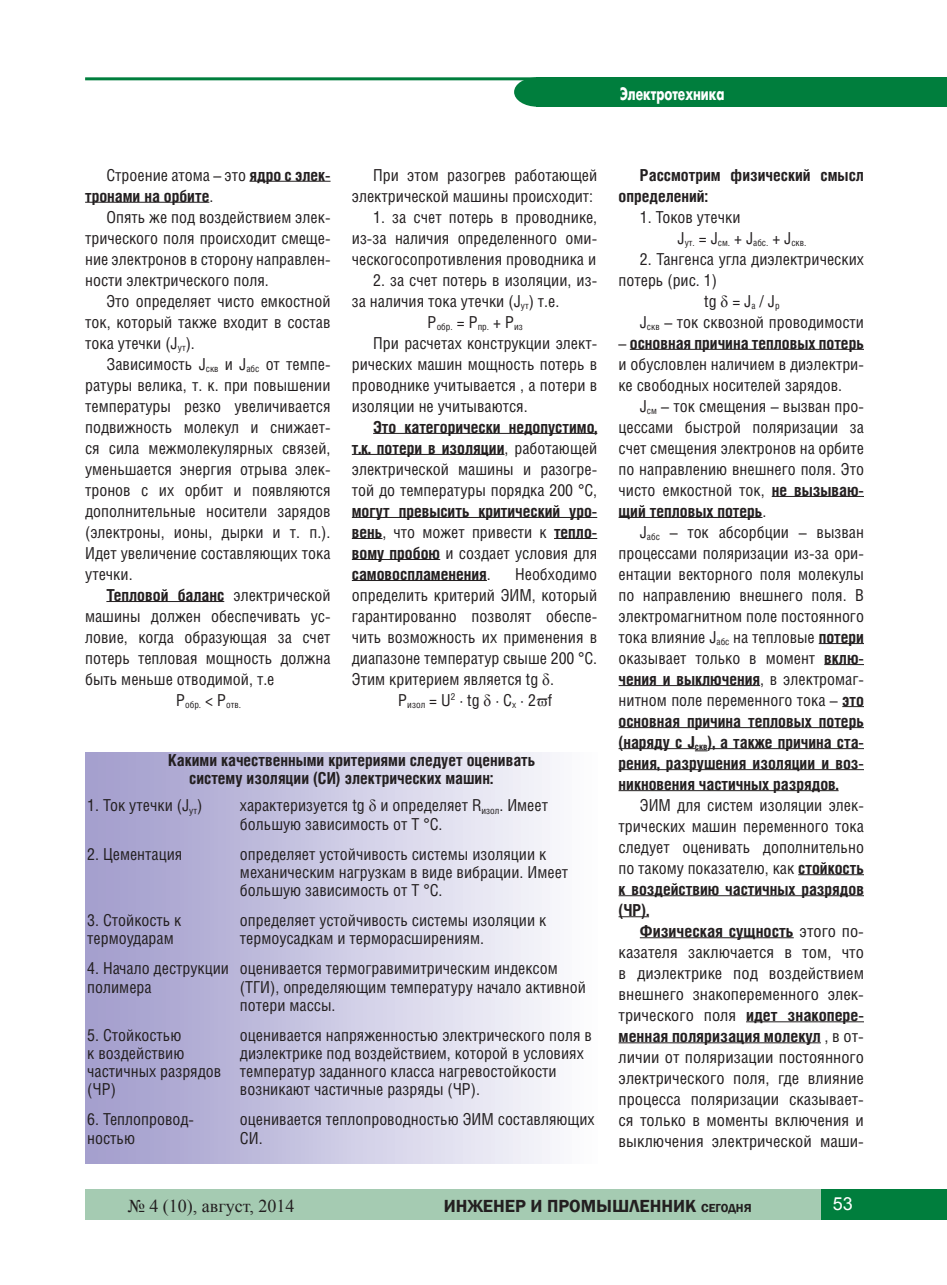
<style>
.page{position:relative;width:947px;height:1285px;background:#fff}
.page>*{position:absolute;margin:0;border:0;box-sizing:border-box;transform-origin:0 0}
.t1{font:600 18px "Franklin Gothic";color:#231f20}
.t2{font:18px "Times New Roman";color:#231f20}
.t3{font:700 18px "Futuris C";color:#fff;scale:.7 1}
.t4{font:18px "Arial";color:#fff}
.t5{font:16.5px/21px "Helios Cond";color:#231f20;text-align:justify}
.t6{font:700 16.5px/21px "Helios Cond";color:#231f20}
.t7{font:9.6px "Helios Cond";color:#231f20}
.s1{font-weight:400}
.s2{font-weight:700}
.s3{font-family:"Times New Roman"}
.s4{font-size:12px}
</style>
<div class="page">
<div style="left:85px;top:1188px;width:736px;height:31px;background:#a5cbb2"></div>
<div style="left:821px;top:1188px;width:125px;height:31px;background:#007e3d"></div>
<div style="left:536px;top:77px;width:410px;height:30px;background:#007e3d"></div>
<div style="left:514px;top:77px;width:46px;height:30px;background:#007e3d;border-radius:50%"></div>
<hr style="left:85px;top:77px;width:451px;height:3px;background:#007e3d">
<hr style="left:249px;top:181px;width:81px;height:1px;background:#231f20">
<hr style="left:85px;top:202px;width:124px;height:1px;background:#231f20">
<hr style="left:106px;top:601px;width:118px;height:1px;background:#231f20">
<hr style="left:373px;top:433px;width:224px;height:1px;background:#231f20">
<hr style="left:351px;top:454px;width:153px;height:1px;background:#231f20">
<hr style="left:351px;top:517px;width:246px;height:1px;background:#231f20">
<hr style="left:351px;top:538px;width:31px;height:1px;background:#231f20">
<hr style="left:553px;top:538px;width:44px;height:1px;background:#231f20">
<hr style="left:351px;top:559px;width:89px;height:1px;background:#231f20">
<hr style="left:351px;top:580px;width:135px;height:1px;background:#231f20">
<hr style="left:629px;top:349px;width:234px;height:1px;background:#231f20">
<hr style="left:771px;top:496px;width:92px;height:1px;background:#231f20">
<hr style="left:618px;top:517px;width:144px;height:1px;background:#231f20">
<hr style="left:818px;top:643px;width:45px;height:1px;background:#231f20">
<hr style="left:823px;top:664px;width:40px;height:1px;background:#231f20">
<hr style="left:618px;top:685px;width:141px;height:1px;background:#231f20">
<svg style="left:842px;top:706px;width:21px;height:1px"></svg>
<hr style="left:618px;top:727px;width:245px;height:1px;background:#231f20">
<hr style="left:618px;top:748px;width:76px;height:1px;background:#231f20">
<svg style="left:694px;top:750px;width:13px;height:1px"></svg>
<hr style="left:707px;top:748px;width:156px;height:1px;background:#231f20">
<hr style="left:618px;top:769px;width:245px;height:1px;background:#231f20">
<hr style="left:618px;top:790px;width:220px;height:1px;background:#231f20">
<hr style="left:797px;top:874px;width:66px;height:1px;background:#231f20">
<hr style="left:618px;top:895px;width:245px;height:1px;background:#231f20">
<hr style="left:618px;top:916px;width:30px;height:1px;background:#231f20">
<hr style="left:639px;top:937px;width:154px;height:1px;background:#231f20">
<hr style="left:745px;top:1021px;width:118px;height:1px;background:#231f20">
<hr style="left:618px;top:1042px;width:202px;height:1px;background:#231f20">
<div style="left:85px;top:752px;width:512px;height:411px;background:linear-gradient(to right,#a09acb,#fdfdfe)"></div>
<p class="t3" style="left:619px;top:86px;width:150px">Электротехника</p>
<p class="t6" style="left:85px;top:166px;width:247px;text-indent:21px"><span class="s1">Строение атома – это</span> ядро с элек&shy;тронами на орбите<span class="s1">.</span></p>
<p class="t5" style="left:85px;top:208px;width:247px;text-indent:21px">Опять же под воздействием элек&shy;трического поля происходит смеще&shy;ние электронов в сторону направлен&shy;ности электрического поля.</p>
<p class="t5" style="left:85px;top:292px;width:247px;text-indent:21px">Это определяет чисто емкостной ток, который также входит в состав тока утечки (J<sub>ут</sub>).</p>
<p class="t5" style="left:85px;top:355px;width:247px;text-indent:21px">Зависимость J<sub>скв</sub> и J<sub>абс</sub> от темпе&shy;ратуры велика, т. к. при повышении температуры резко увеличивается подвижность молекул и снижает&shy;ся сила межмолекулярных связей, уменьшается энергия отрыва элек&shy;тронов с их орбит и появляются дополнительные носители зарядов (электроны, ионы, дырки и т. п.).<br>Идет увеличение составляющих тока утечки.</p>
<p class="t5" style="left:85px;top:586px;width:247px;text-indent:21px"><span class="s2">Тепловой баланс</span> электрической машины должен обеспечивать ус&shy;ловие, когда образующая за счет потерь тепловая мощность должна быть меньше отводимой, т.е</p>
<p class="t7" style="left:176px;top:701px;width:66px"><sup>P</sup>обр. <sup>&lt;</sup> <sup>Р</sup>отв.</p>
<p class="t5" style="left:351px;top:166px;width:247px;text-align:right">При этом разогрев работающей электрической машины происходит:</p>
<p class="t5" style="left:351px;top:208px;width:247px;text-indent:21px">1. за счет потерь в проводнике, из-за наличия определенного оми&shy;ческогосопротивления проводника и</p>
<p class="t5" style="left:351px;top:271px;width:247px;text-indent:21px">2. за счет потерь в изоляции, из&shy;за наличия тока утечки (J<sub>ут</sub>) т.е.</p>
<p class="t7" style="left:427px;top:323px;width:97px"><sup>P</sup>обр. <sup>=</sup> <sup>Р</sup>пр. <sup>+</sup> <sup>Р</sup>из</p>
<p class="t5" style="left:351px;top:334px;width:247px;text-indent:21px">При расчетах конструкции элект&shy;рических машин мощность потерь в проводнике учитывается , а потери в изоляции не учитываются.</p>
<p class="t5" style="left:351px;top:418px;width:247px;text-indent:21px"><span class="s2">Это категорически недопустимо, т.к. потери в изоляции</span>, работающей электрической машины и разогре&shy;той до температуры порядка 200 °С,</p>
<p class="t6" style="left:351px;top:502px;width:247px;text-align:justify">могут превысить критический уро&shy;вень<span class="s1">, что может привести к</span> тепло&shy;вому пробою <span class="s1">и создает условия для </span>самовоспламенения<span class="s1">.</span></p>
<p class="t5" style="left:515px;top:565px;width:84px">Необходимо</p>
<p class="t5" style="left:351px;top:586px;width:247px">определить критерий ЭИМ, который</p>
<p class="t5" style="left:351px;top:607px;width:247px">гарантированно позволят обеспе-</p>
<p class="t5" style="left:351px;top:628px;width:247px">чить возможность их применения в</p>
<p class="t5" style="left:351px;top:649px;width:247px">диапазоне температур свыше 200 °С.</p>
<p class="t5" style="left:351px;top:670px;width:203px">Этим критерием является tg <span class="s3">δ</span>.</p>
<p class="t5" style="left:398px;top:691px;width:155px">Р<sub>изол</sub> = U<sup>2</sup> · tg <span class="s3">δ</span> · C<sub>х</sub> · 2❖f</p>
<p class="t6" style="left:189px;top:752px;width:347px;line-height:18px;text-indent:-21px">Какими качественными критериями следует оценивать систему изоляции (СИ) электрических машин:</p>
<p class="t5" style="left:87px;top:796px;width:117px">1. Ток утечки (J<sub>ут</sub>)</p>
<p class="t5" style="left:240px;top:797px;width:309px;line-height:18.1px">характеризуется tg <span class="s3">δ</span> и определяет R<sub>изол</sub>. Имеет большую зависимость от T °С.</p>
<p class="t5" style="left:87px;top:844px;width:97px">2. Цементация</p>
<p class="t5" style="left:240px;top:846px;width:329px;line-height:18.1px;text-align:left">определяет устойчивость системы изоляции к механическим нагрузкам в виде вибрации. Имеет большую зависимость от Т °С.</p>
<p class="t5" style="left:87px;top:912px;width:96px;line-height:18.1px">3. Стойкость к термоударам</p>
<p class="t5" style="left:240px;top:912px;width:308px;line-height:18.1px">определяет устойчивость системы изоляции к термоусадкам и терморасширениям.</p>
<p class="t5" style="left:87px;top:960px;width:143px;line-height:18.1px">4. Начало деструкции полимера</p>
<p class="t5" style="left:240px;top:960px;width:347px;line-height:18.1px;text-align:left">оценивается термогравимитрическим индексом (ТГИ), определяющим температуру начало активной потери массы.</p>
<p class="t5" style="left:87px;top:1027px;width:135px;line-height:18.1px;text-align:left">5. Стойкостью<br>к воздействию частичных разрядов (ЧР)</p>
<p class="t5" style="left:240px;top:1027px;width:353px;line-height:18.1px;text-align:left">оценивается напряженностью электрического поля в диэлектрике под воздействием, которой в условиях температур заданного класса нагревостойкости возникают частичные разряды (ЧР).</p>
<p class="t5" style="left:87px;top:1111px;width:108px;line-height:18.1px">6. Теплопровод&shy;ностью</p>
<p class="t5" style="left:240px;top:1111px;width:356px;line-height:18.1px">оценивается теплопроводностью ЭИМ составляющих<br>СИ.</p>
<p class="t6" style="left:618px;top:166px;width:247px;text-indent:21px">Рассмотрим физический смысл определений:</p>
<p class="t5" style="left:639px;top:208px;width:102px">1. Токов утечки</p>
<p class="t7" style="left:677px;top:239px;width:130px"><sup>J</sup>ут. <sup>=</sup> <sup>J</sup>см. <sup>+</sup> <sup>J</sup>абс. <sup>+</sup> <sup>J</sup>скв.</p>
<p class="t5" style="left:639px;top:250px;width:225px">2. Тангенса угла диэлектрических</p>
<p class="t5" style="left:618px;top:271px;width:100px">потерь (рис. 1)</p>
<p class="t5" style="left:704px;top:292px;width:77px">tg <span class="s3">δ</span> = J<sub>а</sub> / J<sub>р</sub></p>
<p class="t5" style="left:639px;top:313px;width:225px">J<sub>скв</sub> – ток сквозной проводимости</p>
<p class="t5" style="left:618px;top:334px;width:247px">– <span class="s2">основная причина тепловых потерь </span>и обусловлен наличием в диэлектри&shy;ке свободных носителей зарядов.</p>
<p class="t5" style="left:618px;top:397px;width:247px;text-indent:21px">J<sub>см</sub> – ток смещения – вызван про&shy;цессами быстрой поляризации за счет смещения электронов на орбите по направлению внешнего поля. Это чисто емкостной ток, <span class="s2">не вызываю&shy;щий тепловых потерь</span>.</p>
<p class="t5" style="left:618px;top:523px;width:247px;text-indent:21px">J<sub>абс</sub> – ток абсорбции – вызван процессами поляризации из-за ори&shy;ентации векторного поля молекулы по направлению внешнего поля. В электромагнитном поле постоянного тока влияние J<sub>абс</sub> на тепловые <span class="s2">потери </span>оказывает только в момент <span class="s2">вклю&shy;чения и выключения</span>, в электромаг&shy;нитном поле переменного тока – <span class="s2">это основная причина тепловых потерь (наряду с J</span><sub>скв</sub><span class="s2">), а также причина ста&shy;рения, разрушения изоляции и воз&shy;никновения частичных разрядов.</span></p>
<p class="t5" style="left:618px;top:796px;width:247px;text-indent:21px">ЭИМ для систем изоляции элек&shy;трических машин переменного тока следует оценивать дополнительно по такому показателю, как <span class="s2">стойкость к воздействию частичных разрядов (ЧР).</span></p>
<p class="t5" style="left:618px;top:922px;width:247px;text-indent:21px"><span class="s2">Физическая сущность</span> этого по&shy;казателя заключается в том, что в диэлектрике под воздействием внешнего знакопеременного элек&shy;трического поля <span class="s2">идет знакопере&shy;менная поляризация молекул</span> , в от&shy;личии от поляризации постоянного электрического поля, где влияние процесса поляризации сказывает&shy;ся только в моменты включения и выключения электрической маши-</p>
<p class="t2" style="left:128px;top:1195px;width:168px">№ 4 (10), август, 2014</p>
<p class="t1" style="left:443px;top:1195px;width:309px">ИНЖЕНЕР И ПРОМЫШЛЕННИК <span class="s4">СЕГОДНЯ</span></p>
<p class="t4" style="left:832px;top:1193px;width:22px">53</p>
</div>
